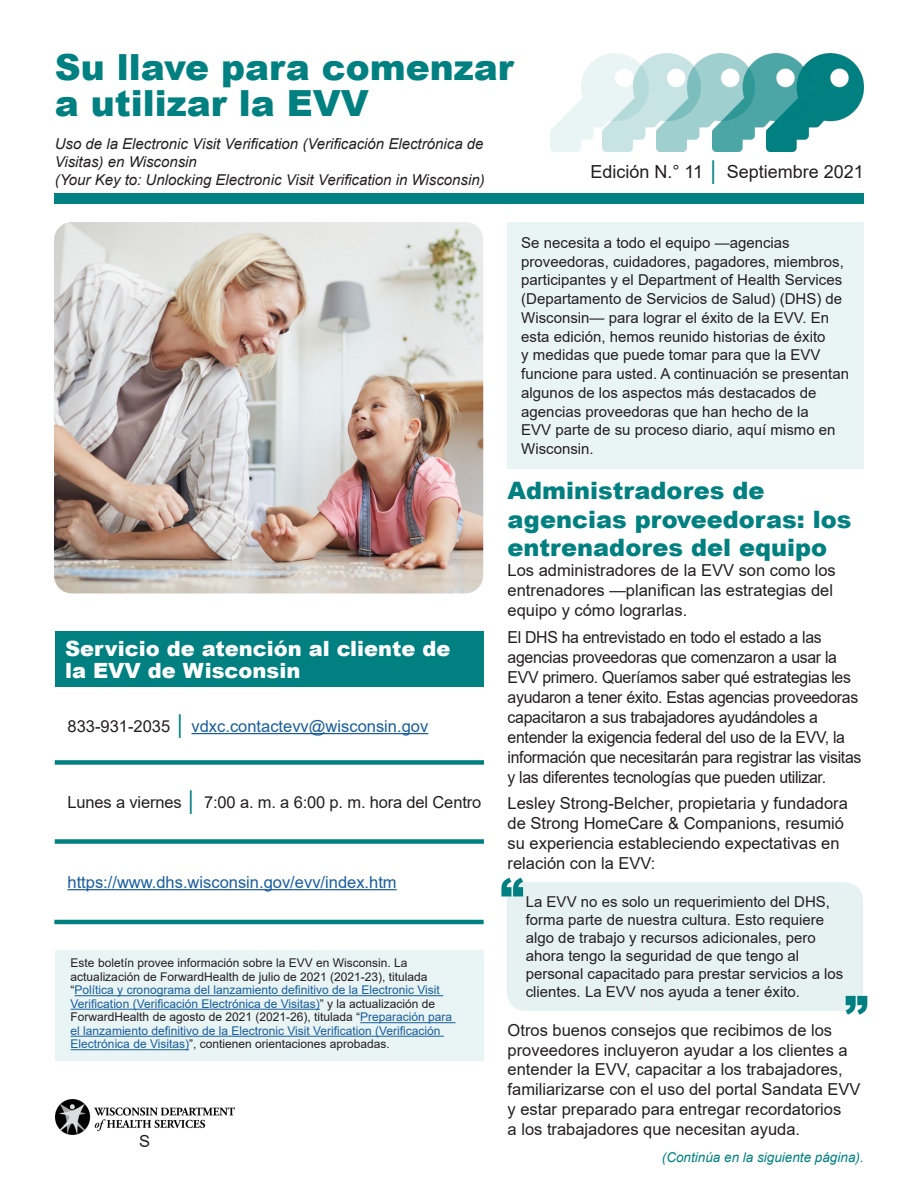
<style>
.page{position:relative;width:918px;height:1188px;background:#fff}
.page>*{position:absolute;margin:0;border:0;box-sizing:border-box;transform-origin:0 0}
.t1{font:900 36px/36px "Arial";color:#008080}
.t2{font:900 24px/28.8px "Arial";color:#008080}
.t3{font:900 21px/22.5px "Arial";color:#fff}
.t4{font:18px "Arial";color:#231f20}
.t5{font:16.5px/20px "Arial";color:#231f20}
.t6{font:16.5px/20px "Arial";letter-spacing:-.02em;color:#231f20;scale:.96 1}
.t7{font:16.5px "Arial";color:#175d9e}
.t8{font:15px/18.8px "Arial";color:#231f20}
.t9{font:italic 15px/18px "Arial";color:#231f20}
.t10{font:italic 13.5px "Arial";color:#008080}
.t11{font:12px/13.5px "Arial";color:#231f20}
.s1{font-weight:900;font-size:19.5px;color:#008080}
.s2{color:#231f20}
.s3{color:#175d9e}
</style>
<div class="page">
<div style="left:55px;top:193px;width:809px;height:11px;background:#008080"></div>
<img style="left:55px;top:1099px;width:179px;height:35px">
<img style="left:810px;top:54px;width:54px;height:74px">
<img style="left:649px;top:54px;width:8px;height:96px">
<img style="left:657px;top:54px;width:55px;height:98px">
<img style="left:551px;top:54px;width:98px;height:98px">
<img style="left:712px;top:54px;width:98px;height:98px">
<div style="left:55px;top:631px;width:428px;height:55px;background:#008080"></div>
<div style="left:55px;top:760px;width:429px;height:5px;background:#008080"></div>
<div style="left:55px;top:839px;width:429px;height:5px;background:#008080"></div>
<hr style="left:54px;top:920px;width:430px;height:4px;background:#008080">
<hr style="left:68px;top:889px;width:329px;height:1px;background:#175d9e">
<div style="left:508px;top:222px;width:356px;height:247px;background:#e9f4f4"></div>
<div style="left:55px;top:950px;width:428px;height:110px;background:#e9f4f4"></div>
<hr style="left:75px;top:995px;width:368px;height:1px;background:#175d9e">
<hr style="left:71px;top:1009px;width:249px;height:1px;background:#175d9e">
<hr style="left:360px;top:1022px;width:96px;height:1px;background:#175d9e">
<hr style="left:71px;top:1036px;width:373px;height:1px;background:#175d9e">
<hr style="left:71px;top:1049px;width:118px;height:1px;background:#175d9e">
<img style="left:54px;top:222px;width:429px;height:371px">
<div style="left:507px;top:882px;width:356px;height:129px;background:#e6f2f2;border-radius:18px"></div>
<svg style="left:501px;top:878px;width:22px;height:18px"></svg>
<svg style="left:846px;top:996px;width:21px;height:19px"></svg>
<hr style="left:192px;top:733px;width:236px;height:1px;background:#175d9e">
<h1 class="t1" style="left:55px;top:48px;width:461px">Su llave para comenzar a utilizar la EVV</h1>
<p class="t9" style="left:55px;top:135px;width:432px">Uso de la Electronic Visit Verification (Verificación Electrónica de<br>Visitas) en Wisconsin<br>(Your Key to: Unlocking Electronic Visit Verification in Wisconsin)</p>
<p class="t4" style="left:590px;top:159px;width:275px">Edición N.° 11 <span class="s1">│</span> Septiembre 2021</p>
<h3 class="t3" style="left:65px;top:636px;width:387px">Servicio de atención al cliente de la EVV de Wisconsin</h3>
<p class="t7" style="left:68px;top:715px;width:362px"><span class="s2">833-931-2035</span> <span class="s1">│</span> vdxc.contactevv@wisconsin.gov</p>
<p class="t5" style="left:68px;top:792px;width:415px">Lunes a viernes <span class="s1">│</span> 7:00 a. m. a 6:00 p. m. hora del Centro</p>
<p class="t7" style="left:68px;top:871px;width:331px">https://www.dhs.wisconsin.gov/evv/index.htm</p>
<p class="t11" style="left:71px;top:956px;width:383px">Este boletín provee información sobre la EVV en Wisconsin. La actualización de ForwardHealth de julio de 2021 (2021-23), titulada “<span class="s3">Política y cronograma del lanzamiento definitivo de la Electronic Visit Verification (Verificación Electrónica de Visitas)</span>” y la actualización de ForwardHealth de agosto de 2021 (2021-26), titulada “<span class="s3">Preparación para el lanzamiento definitivo de la Electronic Visit Verification (Verificación Electrónica de Visitas)</span>”, contienen orientaciones aprobadas.</p>
<p class="t5" style="left:139px;top:1131px;width:13px">S</p>
<p class="t8" style="left:521px;top:233px;width:329px">Se necesita a todo el equipo —agencias proveedoras, cuidadores, pagadores, miembros, participantes y el Department of Health Services (Departamento de Servicios de Salud) (DHS) de Wisconsin— para lograr el éxito de la EVV. En esta edición, hemos reunido historias de éxito<br>y medidas que puede tomar para que la EVV funcione para usted. A continuación se presentan algunos de los aspectos más destacados de agencias proveedoras que han hecho de la<br>EVV parte de su proceso diario, aquí mismo en Wisconsin.</p>
<h2 class="t2" style="left:508px;top:475px;width:345px">Administradores de agencias proveedoras: los entrenadores del equipo</h2>
<p class="t5" style="left:508px;top:561px;width:330px">Los administradores de la EVV son como los entrenadores —planifican las estrategias del equipo y cómo lograrlas.</p>
<p class="t6" style="left:508px;top:627px;width:370px">El DHS ha entrevistado en todo el estado a las agencias proveedoras que comenzaron a usar la EVV primero. Queríamos saber qué estrategias les ayudaron a tener éxito. Estas agencias proveedoras capacitaron a sus trabajadores ayudándoles a entender la exigencia federal del uso de la EVV, la información que necesitarán para registrar las visitas y las diferentes tecnologías que pueden utilizar.</p>
<p class="t5" style="left:508px;top:793px;width:342px">Lesley Strong-Belcher, propietaria y fundadora de Strong HomeCare &amp; Companions, resumió su experiencia estableciendo expectativas en relación con la EVV:</p>
<p class="t8" style="left:526px;top:893px;width:319px;line-height:18px">La EVV no es solo un requerimiento del DHS, forma parte de nuestra cultura. Esto requiere algo de trabajo y recursos adicionales, pero ahora tengo la seguridad de que tengo al personal capacitado para prestar servicios a los clientes. La EVV nos ayuda a tener éxito.</p>
<p class="t5" style="left:508px;top:1020px;width:355px">Otros buenos consejos que recibimos de los proveedores incluyeron ayudar a los clientes a entender la EVV, capacitar a los trabajadores, familiarizarse con el uso del portal Sandata EVV y estar preparado para entregar recordatorios<br>a los trabajadores que necesitan ayuda.</p>
<p class="t10" style="left:662px;top:1149px;width:203px">(Continúa en la siguiente página).</p>
</div>
